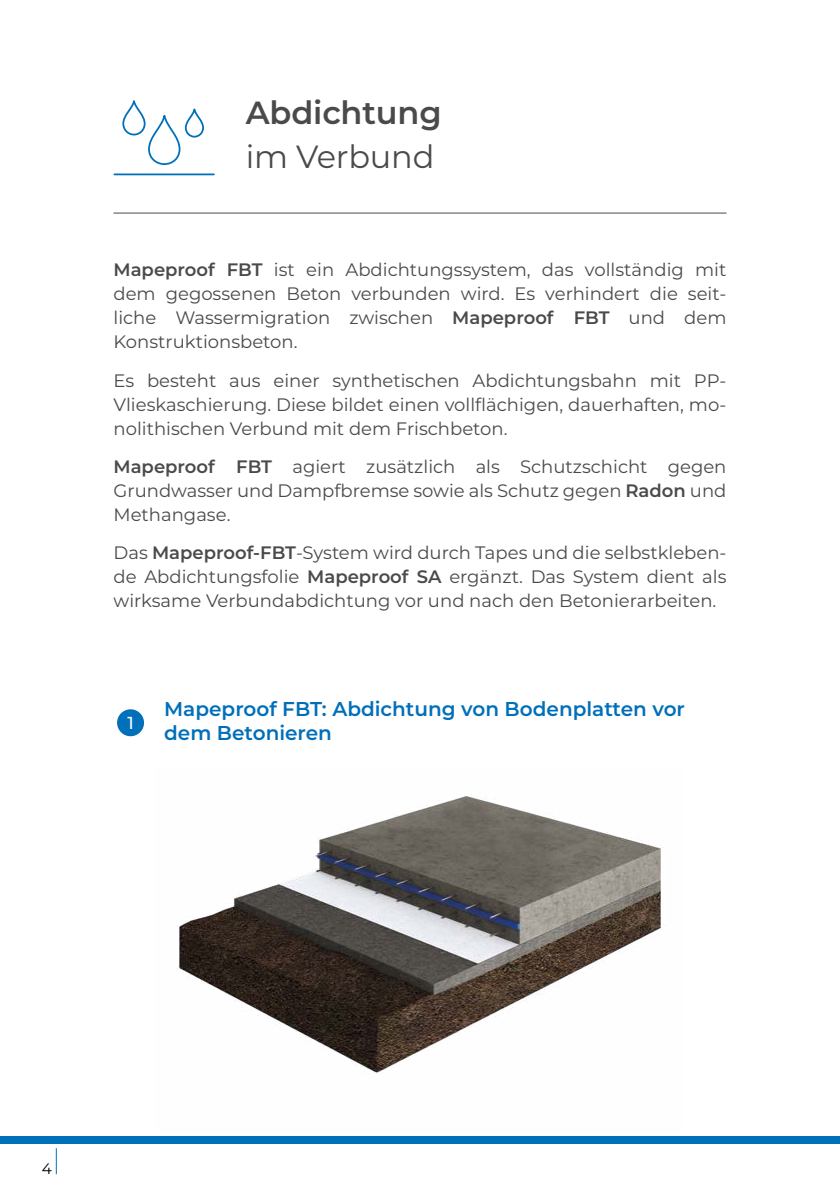
<style>
.page{position:relative;width:840px;height:1191px;background:#fff}
.page>*{position:absolute;margin:0;border:0;box-sizing:border-box;transform-origin:0 0}
.t1{font:600 32px "Montserrat";letter-spacing:-.005em;color:#4a4a49}
.t2{font:32px "Montserrat";letter-spacing:-.005em;color:#4a4a49}
.t3{font:600 20px/24px "Montserrat";color:#006fb9}
.t4{font:18px/24px "Montserrat";color:#4a4a49;text-align:justify}
.t5{font:500 17.4px "Montserrat";color:#fff}
.t6{font:15.2px "Montserrat";color:#000}
.s1{font-weight:600}
</style>
<div class="page">
<div style="left:0;top:1135px;width:839px;height:8px;background:#0070ba"></div>
<svg style="left:56px;top:1148px;width:1px;height:26px"></svg>
<hr style="left:113px;top:213px;width:613px;height:1px;background:#4a4a49">
<svg style="left:122px;top:100px;width:82px;height:65px"></svg>
<hr style="left:114px;top:173px;width:100px;height:2px;background:#0070ba">
<div style="left:117px;top:709px;width:27px;height:27px;background:#0070ba;border-radius:50%"></div>
<img style="left:177px;top:796px;width:489px;height:277px">
<h1 class="t1" style="left:245px;top:90px;width:197px">Abdichtung</h1>
<h1 class="t2" style="left:245px;top:135px;width:190px">im Verbund</h1>
<p class="t4" style="left:113px;top:257px;width:614px"><span class="s1">Mapeproof FBT</span> ist ein Abdichtungssystem, das vollständig mit dem gegossenen Beton verbunden wird. Es verhindert die seit&shy;liche Wassermigration zwischen <span class="s1">Mapeproof FBT</span> und dem Konstruktionsbeton.</p>
<p class="t4" style="left:113px;top:367px;width:614px">Es besteht aus einer synthetischen Abdichtungsbahn mit PP-Vlieskaschierung. Diese bildet einen vollflächigen, dauerhaften, mo&shy;nolithischen Verbund mit dem Frischbeton.</p>
<p class="t4" style="left:113px;top:454px;width:614px"><span class="s1">Mapeproof FBT</span> agiert zusätzlich als Schutzschicht gegen Grundwasser und Dampfbremse sowie als Schutz gegen <span class="s1">Radon</span> und Methangase.</p>
<p class="t4" style="left:113px;top:540px;width:614px">Das <span class="s1">Mapeproof-FBT</span>-System wird durch Tapes und die selbstkleben&shy;de Abdichtungsfolie <span class="s1">Mapeproof SA</span> ergänzt. Das System dient als wirksame Verbundabdichtung vor und nach den Betonierarbeiten.</p>
<p class="t5" style="left:127px;top:710px;width:8px">1</p>
<p class="t3" style="left:164px;top:696px;width:522px">Mapeproof FBT: Abdichtung von Bodenplatten vor dem Betonieren</p>
<p class="t6" style="left:42px;top:1158px;width:12px">4</p>
</div>
